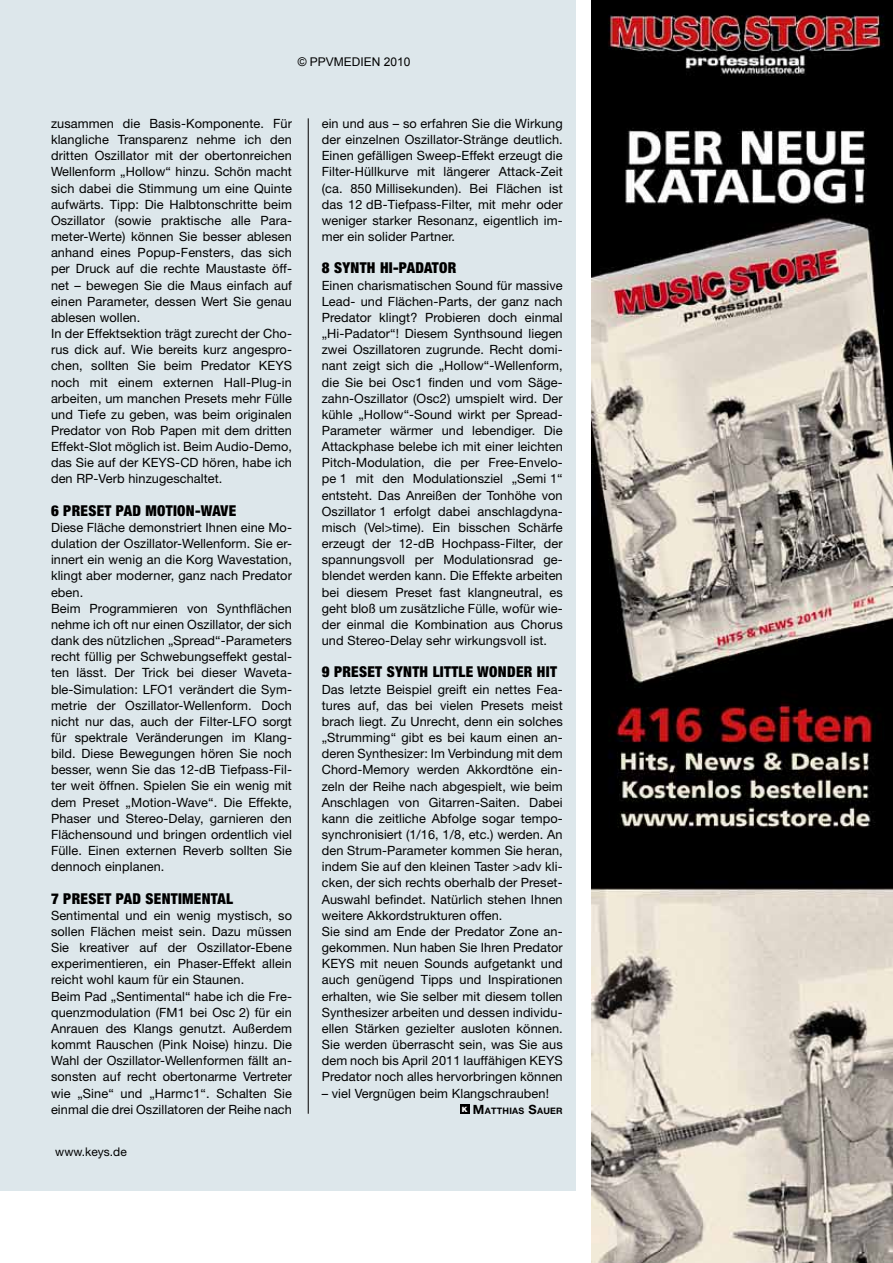
<style>
.page{position:relative;width:893px;height:1263px;background:#fff}
.page>*{position:absolute;margin:0;border:0;box-sizing:border-box;transform-origin:0 0}
.t1{font:900 condensed 15px "Helvetica Neue LT Std";letter-spacing:.02em;color:#000}
.t2{font:12.75px/16.2px "Helvetica Neue LT Std";letter-spacing:.005em;color:#000}
.t3{font:12px "Arial";color:#000}
.t4{font:12px "Helvetica Neue LT Std";color:#000}
.t5{font:700 8.85px "Helvetica Neue LT Std";letter-spacing:.03em;color:#000}
.s1{font-size:12.75px}
</style>
<div class="page">
<div style="left:0;top:0;width:575px;height:1191px;background:#dde7eb"></div>
<hr style="left:308px;top:118px;width:1px;height:996px;background:#000">
<div style="left:460px;top:1105px;width:9px;height:9px;background:#000"></div>
<img style="left:591px;top:0;width:302px;height:1263px">
<p class="t3" style="left:298px;top:54px;width:114px">© PPVMEDIEN 2010</p>
<p class="t2" style="left:51px;top:115px;width:242px">zusammen die Basis-Komponente. Für klangliche Transparenz nehme ich den dritten Oszillator mit der obertonreichen Wellenform „Hollow“ hinzu. Schön macht sich dabei die Stimmung um eine Quinte aufwärts. Tipp: Die Halbtonschritte beim Oszillator (sowie praktische alle Para&shy;meter-Werte) können Sie besser ablesen anhand eines Popup-Fensters, das sich per Druck auf die rechte Maustaste öff&shy;net – bewegen Sie die Maus einfach auf einen Parameter, dessen Wert Sie genau ablesen wollen.<br>In der Effektsektion trägt zurecht der Cho&shy;rus dick auf. Wie bereits kurz angespro&shy;chen, sollten Sie beim Predator KEYS noch mit einem externen Hall-Plug-in arbeiten, um manchen Presets mehr Fülle und Tiefe zu geben, was beim originalen Predator von Rob Papen mit dem dritten Effekt-Slot möglich ist. Beim Audio-Demo, das Sie auf der KEYS-CD hören, habe ich den RP-Verb hinzugeschaltet.</p>
<p class="t1" style="left:51px;top:501px;width:187px">6 PRESET PAD MOTION-WAVE</p>
<p class="t2" style="left:51px;top:519px;width:242px">Diese Fläche demonstriert Ihnen eine Mo&shy;dulation der Oszillator-Wellenform. Sie er&shy;innert ein wenig an die Korg Wavestation, klingt aber moderner, ganz nach Predator eben.<br>Beim Programmieren von Synthflächen nehme ich oft nur einen Oszillator, der sich dank des nützlichen „Spread“-Parameters recht füllig per Schwebungseffekt gestal&shy;ten lässt. Der Trick bei dieser Waveta&shy;ble-Simulation: LFO1 verändert die Sym&shy;metrie der Oszillator-Wellenform. Doch nicht nur das, auch der Filter-LFO sorgt für spektrale Veränderungen im Klang&shy;bild. Diese Bewegungen hören Sie noch besser, wenn Sie das 12-dB Tiefpass-Fil&shy;ter weit öffnen. Spielen Sie ein wenig mit dem Preset „Motion-Wave“. Die Effekte, Phaser und Stereo-Delay, garnieren den Flächensound und bringen ordentlich viel Fülle. Einen externen Reverb sollten Sie dennoch einplanen.</p>
<p class="t1" style="left:51px;top:889px;width:183px">7 PRESET PAD SENTIMENTAL</p>
<p class="t2" style="left:51px;top:907px;width:242px">Sentimental und ein wenig mystisch, so sollen Flächen meist sein. Dazu müssen Sie kreativer auf der Oszillator-Ebene experimentieren, ein Phaser-Effekt allein reicht wohl kaum für ein Staunen.<br>Beim Pad „Sentimental“ habe ich die Fre&shy;quenzmodulation (FM1 bei Osc 2) für ein Anrauen des Klangs genutzt. Außerdem kommt Rauschen (Pink Noise) hinzu. Die Wahl der Oszillator-Wellenformen fällt an&shy;sonsten auf recht obertonarme Vertreter wie „Sine“ und „Harmc1“. Schalten Sie einmal die drei Oszillatoren der Reihe nach</p>
<p class="t4" style="left:55px;top:1144px;width:73px">www.keys.de</p>
<p class="t2" style="left:322px;top:115px;width:242px;text-align:justify">ein und aus – so erfahren Sie die Wirkung der einzelnen Oszillator-Stränge deutlich.<br>Einen gefälligen Sweep-Effekt erzeugt die Filter-Hüllkurve mit längerer Attack-Zeit (ca. 850 Millisekunden). Bei Flächen ist das 12 dB-Tiefpass-Filter, mit mehr oder weniger starker Resonanz, eigentlich im&shy;mer ein solider Partner.</p>
<p class="t1" style="left:322px;top:259px;width:136px">8 SYNTH HI-PADATOR</p>
<p class="t2" style="left:322px;top:277px;width:242px;text-align:justify">Einen charismatischen Sound für massive Lead- und Flächen-Parts, der ganz nach Predator klingt? Probieren doch einmal „Hi-Padator“! Diesem Synthsound liegen zwei Oszillatoren zugrunde. Recht domi&shy;nant zeigt sich die „Hollow“-Wellenform, die Sie bei Osc1 finden und vom Säge&shy;zahn-Oszillator (Osc2) umspielt wird. Der kühle „Hollow“-Sound wirkt per Spread-Parameter wärmer und lebendiger. Die Attackphase belebe ich mit einer leichten Pitch-Modulation, die per Free-Envelo&shy;pe 1 mit den Modulationsziel „Semi 1“ entsteht. Das Anreißen der Tonhöhe von Oszillator 1 erfolgt dabei anschlagdyna&shy;misch (Vel&gt;time). Ein bisschen Schärfe erzeugt der 12-dB Hochpass-Filter, der spannungsvoll per Modulationsrad ge&shy;blendet werden kann. Die Effekte arbeiten bei diesem Preset fast klangneutral, es geht bloß um zusätzliche Fülle, wofür wie&shy;der einmal die Kombination aus Chorus und Stereo-Delay sehr wirkungsvoll ist.</p>
<p class="t1" style="left:322px;top:663px;width:237px">9 PRESET SYNTH LITTLE WONDER HIT</p>
<p class="t2" style="left:322px;top:681px;width:242px">Das letzte Beispiel greift ein nettes Fea&shy;tures auf, das bei vielen Presets meist brach liegt. Zu Unrecht, denn ein solches „Strumming“ gibt es bei kaum einen an&shy;deren Synthesizer: Im Verbindung mit dem Chord-Memory werden Akkordtöne ein&shy;zeln der Reihe nach abgespielt, wie beim Anschlagen von Gitarren-Saiten. Dabei kann die zeitliche Abfolge sogar tempo&shy;synchronisiert (1/16, 1/8, etc.) werden. An den Strum-Parameter kommen Sie heran, indem Sie auf den kleinen Taster &gt;adv kli&shy;cken, der sich rechts oberhalb der Preset-Auswahl befindet. Natürlich stehen Ihnen weitere Akkordstrukturen offen.<br>Sie sind am Ende der Predator Zone an&shy;gekommen. Nun haben Sie Ihren Predator KEYS mit neuen Sounds aufgetankt und auch genügend Tipps und Inspirationen erhalten, wie Sie selber mit diesem tollen Synthesizer arbeiten und dessen individu&shy;ellen Stärken gezielter ausloten können.<br>Sie werden überrascht sein, was Sie aus dem noch bis April 2011 lauffähigen KEYS Predator noch alles hervorbringen können</p>
<p class="t2" style="left:322px;top:1085px;width:229px">– viel Vergnügen beim Klangschrauben!</p>
<p class="t5" style="left:462px;top:1105px;width:102px"><sup>K</sup> <span class="s1">M</span>ATTHIAS <span class="s1">S</span>AUER</p>
</div>
